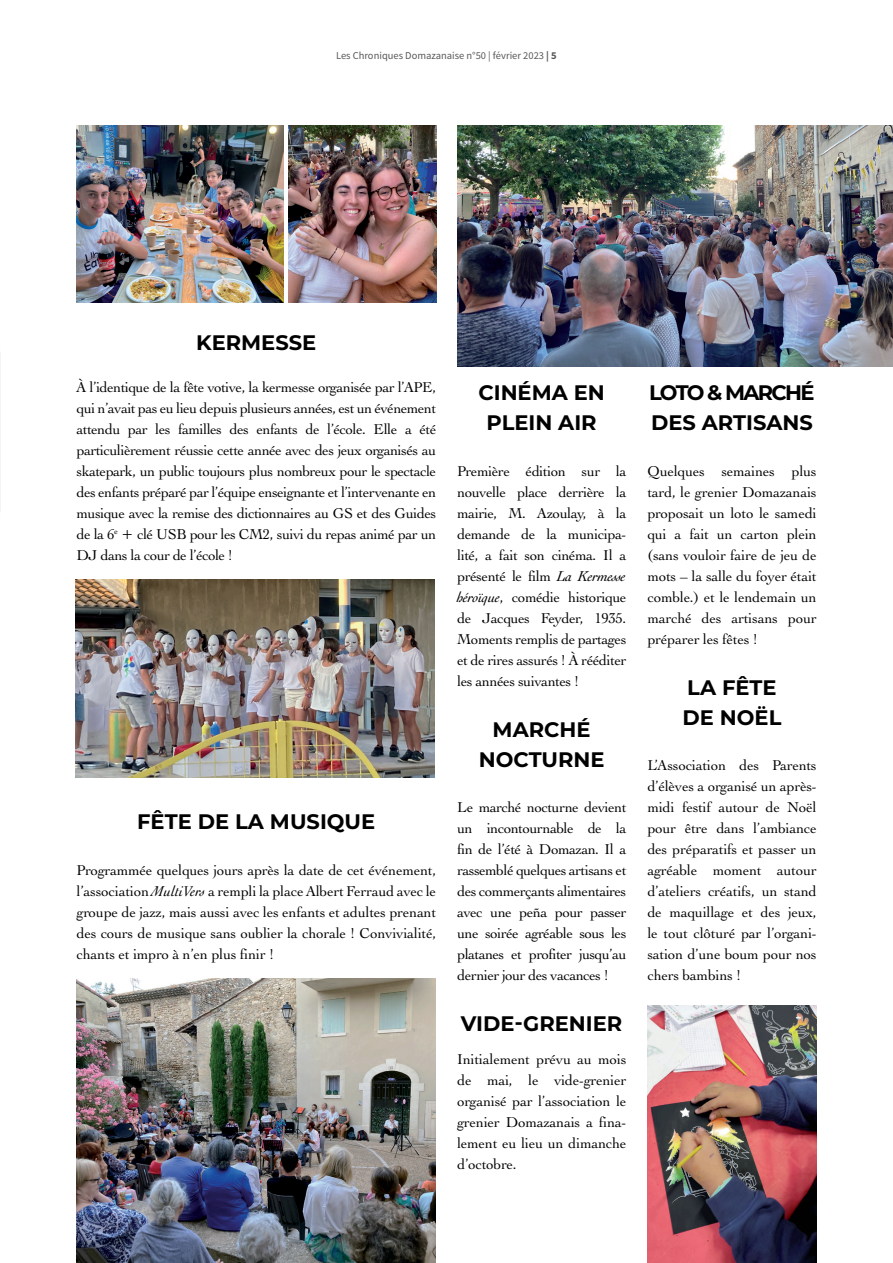
<style>
.page{position:relative;width:893px;height:1263px;background:#fff}
.page>*{position:absolute;margin:0;border:0;box-sizing:border-box;transform-origin:0 0}
.t1{font:700 21px/30px "Montserrat";color:#000;text-align:center}
.t2{font:15px/21px "Engraver Oldsty 205 BT";color:#000;text-align:justify}
.t3{font:10.5px "Source Sans Pro";color:#57585a}
.s1{font-weight:700}
.s2{font-style:italic}
</style>
<div class="page">
<img style="left:647px;top:1006px;width:169px;height:257px">
<img style="left:77px;top:979px;width:359px;height:284px">
<img style="left:77px;top:125px;width:207px;height:177px">
<img style="left:289px;top:125px;width:147px;height:177px">
<img style="left:75px;top:579px;width:360px;height:198px">
<img style="left:457px;top:125px;width:436px;height:241px">
<p class="t3" style="left:336px;top:49px;width:222px">Les Chroniques Domazanaise n°50 | février 2023 <span class="s1">| 5</span></p>
<h1 class="t1" style="left:196px;top:326px;width:122px">KERMESSE</h1>
<p class="t2" style="left:77px;top:376px;width:361px">À l’identique de la fête votive, la kermesse organisée par l’APE, qui n’avait pas eu lieu depuis plusieurs années, est un événement attendu par les familles des enfants de l’école. Elle a été particulièrement réussie cette année avec des jeux organisés au skatepark, un public toujours plus nombreux pour le spectacle des enfants préparé par l’équipe enseignante et l’intervenante en musique avec la remise des dictionnaires au GS et des Guides de la 6<sup>e</sup> + clé USB pour les CM2, suivi du repas animé par un DJ dans la cour de l’école !</p>
<h1 class="t1" style="left:137px;top:805px;width:239px">FÊTE DE LA MUSIQUE</h1>
<p class="t2" style="left:77px;top:859px;width:361px">Programmée quelques jours après la date de cet événement, l’association <span class="s2">MultiVers</span> a rempli la place Albert Ferraud avec le groupe de jazz, mais aussi avec les enfants et adultes prenant des cours de musique sans oublier la chorale ! Convivialité, chants et impro à n’en plus finir !</p>
<h1 class="t1" style="left:478px;top:376px;width:128px">CINÉMA EN<br>PLEIN AIR</h1>
<p class="t2" style="left:457px;top:460px;width:171px">Première édition sur la nouvelle place derrière la mairie, M. Azoulay, à la demande de la municipa&shy;lité, a fait son cinéma. Il a présenté le film <span class="s2">La Kermesse héroïque</span>, comédie historique de Jacques Feyder, 1935.<br>Moments remplis de partages et de rires assurés ! À rééditer les années suivantes !</p>
<h1 class="t1" style="left:479px;top:713px;width:127px">MARCHÉ<br>NOCTURNE</h1>
<p class="t2" style="left:457px;top:796px;width:171px">Le marché nocturne devient un incontournable de la fin de l’été à Domazan. Il a rassemblé quelques artisans et des commerçants alimentaires avec une peña pour passer une soirée agréable sous les platanes et profiter jusqu’au dernier jour des vacances !</p>
<h1 class="t1" style="left:461px;top:1007px;width:163px">VIDE-GRENIER</h1>
<p class="t2" style="left:457px;top:1048px;width:171px">Initialement prévu au mois de mai, le vide-grenier organisé par l’association le grenier Domazanais a fina&shy;lement eu lieu un dimanche d’octobre.</p>
<h1 class="t1" style="left:649px;top:376px;width:167px;text-align:left">LOTO &amp; MARCHÉ<br>DES ARTISANS</h1>
<p class="t2" style="left:647px;top:460px;width:171px">Quelques semaines plus tard, le grenier Domazanais proposait un loto le samedi qui a fait un carton plein (sans vouloir faire de jeu de mots – la salle du foyer était comble.) et le lendemain un marché des artisans pour préparer les fêtes !</p>
<h1 class="t1" style="left:682px;top:671px;width:100px;text-align:left">LA FÊTE<br>DE NOËL</h1>
<p class="t2" style="left:647px;top:754px;width:171px">L’Association des Parents d’élèves a organisé un après&shy;midi festif autour de Noël pour être dans l’ambiance des préparatifs et passer un agréable moment autour d’ateliers créatifs, un stand de maquillage et des jeux, le tout clôturé par l’organi&shy;sation d’une boum pour nos chers bambins !</p>
</div>
